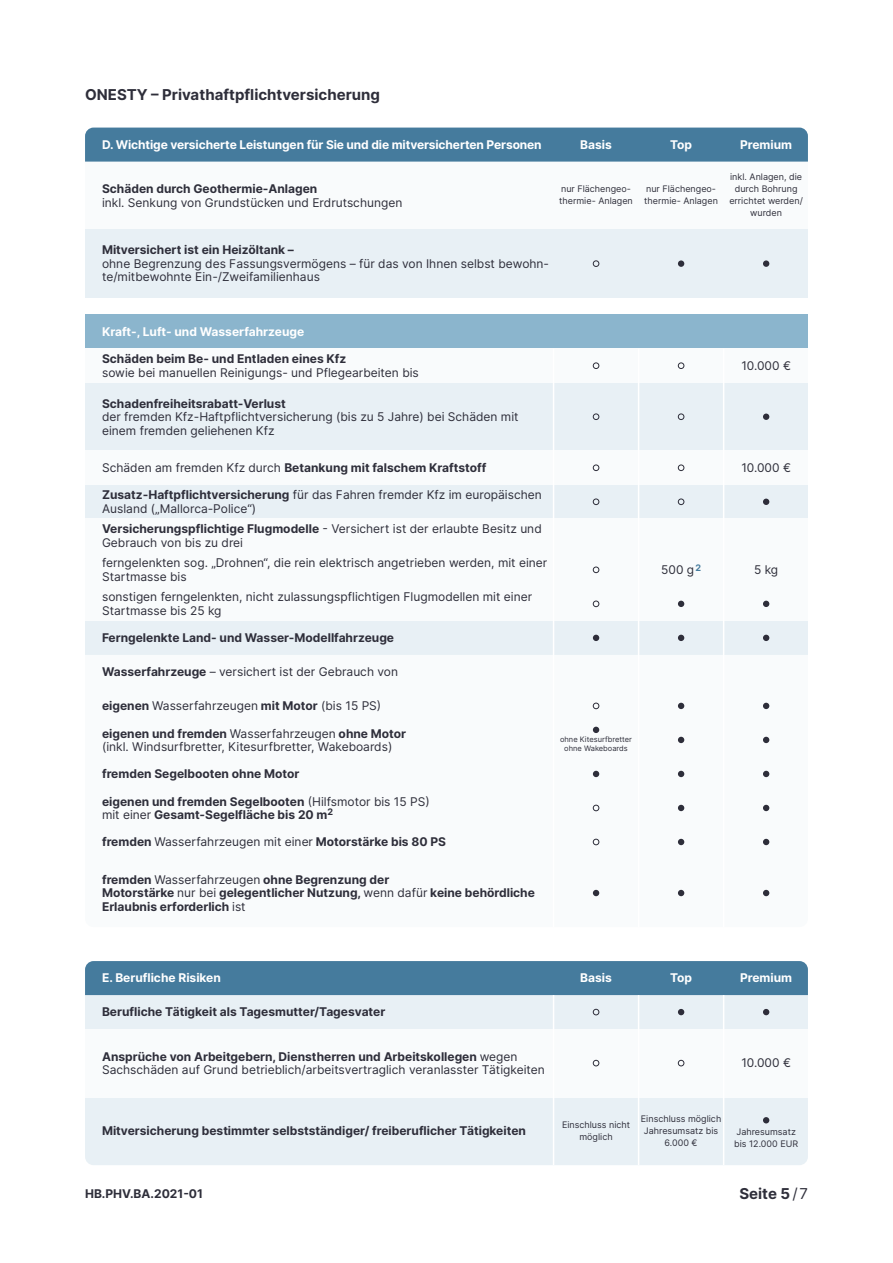
<style>
.page{position:relative;width:893px;height:1263px;background:#fff}
.page>*{position:absolute;margin:0;border:0;box-sizing:border-box;transform-origin:0 0}
.t1{font:700 15px "Inter";color:#2e2e3a}
.t2{font:12px/13.5px "Inter";color:#2e2e3a}
.t3{font:700 12px/13.5px "Inter";color:#2e2e3a}
.t4{font:700 12px "Inter";letter-spacing:-.01em;color:#fff}
.t5{font:9px/12px "Inter";color:#2e2e3a}
.t6{font:7.5px/9px "Inter";color:#2e2e3a;text-align:center}
.s1{font-weight:400}
.s2{font-weight:700}
</style>
<div class="page">
<div style="left:85px;top:315px;width:723px;height:34px;background:#8bb5cd"></div>
<div style="left:85px;top:485px;width:723px;height:34px;background:#e8f0f5"></div>
<div style="left:85px;top:621px;width:723px;height:34px;background:#e8f0f5"></div>
<div style="left:85px;top:383px;width:723px;height:68px;background:#e8f0f5"></div>
<div style="left:85px;top:451px;width:723px;height:34px;background:#f9fbfc"></div>
<div style="left:85px;top:519px;width:723px;height:102px;background:#f9fbfc"></div>
<div style="left:85px;top:349px;width:723px;height:34px;background:#f9fbfc"></div>
<div style="left:85px;top:995px;width:723px;height:34px;background:#e8f0f5"></div>
<div style="left:85px;top:1098px;width:723px;height:67px;background:#e8f0f5"></div>
<div style="left:85px;top:1029px;width:723px;height:68px;background:#f9fbfc"></div>
<div style="left:85px;top:961px;width:723px;height:34px;background:#457b9d"></div>
<hr style="left:723px;top:995px;width:1px;height:170px;background:#fff">
<hr style="left:638px;top:995px;width:1px;height:170px;background:#fff">
<hr style="left:553px;top:995px;width:1px;height:170px;background:#fff">
<hr style="left:723px;top:349px;width:1px;height:578px;background:#fff">
<hr style="left:638px;top:349px;width:1px;height:578px;background:#fff">
<hr style="left:553px;top:349px;width:1px;height:578px;background:#fff">
<div style="left:85px;top:162px;width:723px;height:68px;background:#f9fbfc"></div>
<div style="left:85px;top:230px;width:723px;height:68px;background:#e8f0f5"></div>
<div style="left:85px;top:128px;width:723px;height:34px;background:#457b9d"></div>
<svg style="left:678px;top:414px;width:6px;height:6px"></svg>
<svg style="left:678px;top:499px;width:6px;height:6px"></svg>
<svg style="left:678px;top:465px;width:6px;height:6px"></svg>
<div style="left:678px;top:260px;width:6px;height:7px;background:#2e2e3a;border-radius:50%"></div>
<svg style="left:678px;top:890px;width:6px;height:6px"></svg>
<svg style="left:678px;top:771px;width:6px;height:6px"></svg>
<svg style="left:678px;top:737px;width:6px;height:6px"></svg>
<svg style="left:678px;top:635px;width:6px;height:6px"></svg>
<svg style="left:678px;top:601px;width:6px;height:6px"></svg>
<svg style="left:678px;top:805px;width:6px;height:6px"></svg>
<svg style="left:678px;top:839px;width:6px;height:6px"></svg>
<svg style="left:678px;top:1009px;width:6px;height:6px"></svg>
<svg style="left:678px;top:703px;width:6px;height:6px"></svg>
<svg style="left:678px;top:1060px;width:6px;height:6px"></svg>
<div style="left:678px;top:362px;width:6px;height:7px;border:1px solid #2e2e3a;border-radius:50%"></div>
<div style="left:593px;top:362px;width:6px;height:7px;border:1px solid #2e2e3a;border-radius:50%"></div>
<svg style="left:593px;top:414px;width:6px;height:6px"></svg>
<svg style="left:593px;top:499px;width:6px;height:6px"></svg>
<svg style="left:593px;top:465px;width:6px;height:6px"></svg>
<div style="left:593px;top:260px;width:6px;height:7px;border:1px solid #2e2e3a;border-radius:50%"></div>
<svg style="left:593px;top:567px;width:6px;height:6px"></svg>
<svg style="left:593px;top:890px;width:6px;height:6px"></svg>
<svg style="left:593px;top:771px;width:6px;height:6px"></svg>
<svg style="left:593px;top:601px;width:6px;height:6px"></svg>
<svg style="left:593px;top:805px;width:6px;height:6px"></svg>
<svg style="left:593px;top:839px;width:6px;height:6px"></svg>
<svg style="left:593px;top:635px;width:6px;height:6px"></svg>
<svg style="left:593px;top:1060px;width:6px;height:6px"></svg>
<svg style="left:593px;top:1009px;width:6px;height:6px"></svg>
<svg style="left:593px;top:703px;width:6px;height:6px"></svg>
<svg style="left:593px;top:727px;width:6px;height:6px"></svg>
<div style="left:763px;top:260px;width:6px;height:7px;background:#2e2e3a;border-radius:50%"></div>
<svg style="left:763px;top:737px;width:6px;height:6px"></svg>
<svg style="left:763px;top:890px;width:6px;height:6px"></svg>
<svg style="left:763px;top:771px;width:6px;height:6px"></svg>
<svg style="left:763px;top:601px;width:6px;height:6px"></svg>
<svg style="left:763px;top:635px;width:6px;height:6px"></svg>
<svg style="left:763px;top:805px;width:6px;height:6px"></svg>
<svg style="left:763px;top:839px;width:6px;height:6px"></svg>
<svg style="left:763px;top:703px;width:6px;height:6px"></svg>
<svg style="left:763px;top:1009px;width:6px;height:6px"></svg>
<svg style="left:763px;top:1117px;width:6px;height:6px"></svg>
<svg style="left:763px;top:499px;width:6px;height:6px"></svg>
<svg style="left:763px;top:414px;width:6px;height:6px"></svg>
<p class="t1" style="left:85px;top:83px;width:296px">ONESTY – Privathaftpflichtversicherung</p>
<p class="t4" style="left:102px;top:136px;width:441px">D. Wichtige versicherte Leistungen für Sie und die mitversicherten Personen</p>
<p class="t4" style="left:580px;top:136px;width:33px">Basis</p>
<p class="t4" style="left:670px;top:136px;width:24px">Top</p>
<p class="t4" style="left:740px;top:136px;width:54px">Premium</p>
<p class="t3" style="left:102px;top:182px;width:217px">Schäden durch Geothermie-Anlagen</p>
<p class="t2" style="left:102px;top:195px;width:302px">inkl. Senkung von Grundstücken und Erdrutschungen</p>
<p class="t3" style="left:102px;top:243px;width:193px">Mitversichert ist ein Heizöltank –</p>
<p class="t2" style="left:102px;top:257px;width:449px">ohne Begrenzung des Fassungsvermögens – für das von Ihnen selbst bewohn&shy;te/mitbewohnte Ein-/Zweifamilienhaus</p>
<p class="t5" style="left:559px;top:183px;width:75px">nur Flächengeo&shy;thermie- Anlagen</p>
<p class="t5" style="left:644px;top:183px;width:75px">nur Flächengeo&shy;thermie- Anlagen</p>
<p class="t5" style="left:729px;top:171px;width:75px;text-align:center">inkl. Anlagen, die durch Bohrung errichtet werden/ wurden</p>
<p class="t4" style="left:102px;top:323px;width:204px">Kraft-, Luft- und Wasserfahrzeuge</p>
<p class="t3" style="left:102px;top:352px;width:246px">Schäden beim Be- und Entladen eines Kfz</p>
<p class="t2" style="left:102px;top:365px;width:318px">sowie bei manuellen Reinigungs- und Pflegearbeiten bis</p>
<p class="t3" style="left:102px;top:396px;width:185px">Schadenfreiheitsrabatt-Verlust</p>
<p class="t2" style="left:102px;top:410px;width:418px">der fremden Kfz-Haftpflichtversicherung (bis zu 5 Jahre) bei Schäden mit einem fremden geliehenen Kfz</p>
<p class="t3" style="left:102px;top:461px;width:386px"><span class="s1">Schäden am fremden Kfz durch</span> Betankung mit falschem Kraftstoff</p>
<p class="t2" style="left:102px;top:488px;width:441px"><span class="s2">Zusatz-Haftpflichtversicherung</span> für das Fahren fremder Kfz im europäischen<br>Ausland („Mallorca-Police“)</p>
<p class="t2" style="left:102px;top:522px;width:441px"><span class="s2">Versicherungspflichtige Flugmodelle</span> - Versichert ist der erlaubte Besitz und<br>Gebrauch von bis zu drei</p>
<p class="t2" style="left:102px;top:556px;width:447px">ferngelenkten sog. „Drohnen“, die rein elektrisch angetrieben werden, mit einer<br>Startmasse bis</p>
<p class="t2" style="left:102px;top:590px;width:432px">sonstigen ferngelenkten, nicht zulassungspflichtigen Flugmodellen mit einer<br>Startmasse bis 25 kg</p>
<p class="t3" style="left:102px;top:631px;width:294px">Ferngelenkte Land- und Wasser-Modellfahrzeuge</p>
<p class="t2" style="left:102px;top:665px;width:298px"><span class="s2">Wasserfahrzeuge</span> – versichert ist der Gebrauch von</p>
<p class="t2" style="left:102px;top:699px;width:281px"><span class="s2">eigenen</span> Wasserfahrzeugen <span class="s2">mit Motor</span> (bis 15 PS)</p>
<p class="t2" style="left:102px;top:726px;width:306px"><span class="s2">eigenen und fremden</span> Wasserfahrzeugen <span class="s2">ohne Motor </span>(inkl. Windsurfbretter, Kitesurfbretter, Wakeboards)</p>
<p class="t3" style="left:102px;top:767px;width:199px">fremden Segelbooten ohne Motor</p>
<p class="t3" style="left:102px;top:794px;width:329px">eigenen und fremden Segelbooten <span class="s1">(Hilfsmotor bis 15 PS) mit einer</span> Gesamt-Segelfläche bis 20 m<sup>2</sup></p>
<p class="t3" style="left:102px;top:835px;width:346px">fremden <span class="s1">Wasserfahrzeugen mit einer</span> Motorstärke bis 80 PS</p>
<p class="t3" style="left:102px;top:872px;width:434px">fremden <span class="s1">Wasserfahrzeugen</span> ohne Begrenzung der<br>Motorstärke <span class="s1">nur bei</span> gelegentlicher Nutzung, <span class="s1">wenn dafür</span> keine behördliche<br>Erlaubnis erforderlich <span class="s1">ist</span></p>
<p class="t6" style="left:560px;top:735px;width:74px">ohne Kitesurfbretter ohne Wakeboards</p>
<p class="t2" style="left:661px;top:563px;width:41px">500 g<sup>2</sup></p>
<p class="t2" style="left:741px;top:359px;width:51px">10.000 €</p>
<p class="t2" style="left:741px;top:461px;width:51px">10.000 €</p>
<p class="t2" style="left:754px;top:563px;width:26px">5 kg</p>
<p class="t4" style="left:102px;top:969px;width:120px">E. Berufliche Risiken</p>
<p class="t4" style="left:580px;top:969px;width:33px">Basis</p>
<p class="t4" style="left:670px;top:969px;width:24px">Top</p>
<p class="t4" style="left:740px;top:969px;width:54px">Premium</p>
<p class="t3" style="left:102px;top:1005px;width:285px">Berufliche Tätigkeit als Tagesmutter/Tagesvater</p>
<p class="t2" style="left:102px;top:1049px;width:444px"><span class="s2">Ansprüche von Arbeitgebern, Dienstherren und Arbeitskollegen</span> wegen<br>Sachschäden auf Grund betrieblich/arbeitsvertraglich veranlasster Tätigkeiten</p>
<p class="t3" style="left:102px;top:1124px;width:425px">Mitversicherung bestimmter selbstständiger/ freiberuflicher Tätigkeiten</p>
<p class="t2" style="left:741px;top:1056px;width:51px">10.000 €</p>
<p class="t5" style="left:562px;top:1118px;width:70px;text-align:center">Einschluss nicht möglich</p>
<p class="t5" style="left:641px;top:1112px;width:82px;text-align:center">Einschluss möglich<br>Jahresumsatz bis<br>6.000 €</p>
<p class="t5" style="left:734px;top:1126px;width:66px">Jahresumsatz bis 12.000 EUR</p>
<p class="t3" style="left:85px;top:1186px;width:120px">HB.PHV.BA.2021-01</p>
<p class="t1" style="left:739px;top:1182px;width:70px">Seite 5 <span class="s1">/7</span></p>
</div>
